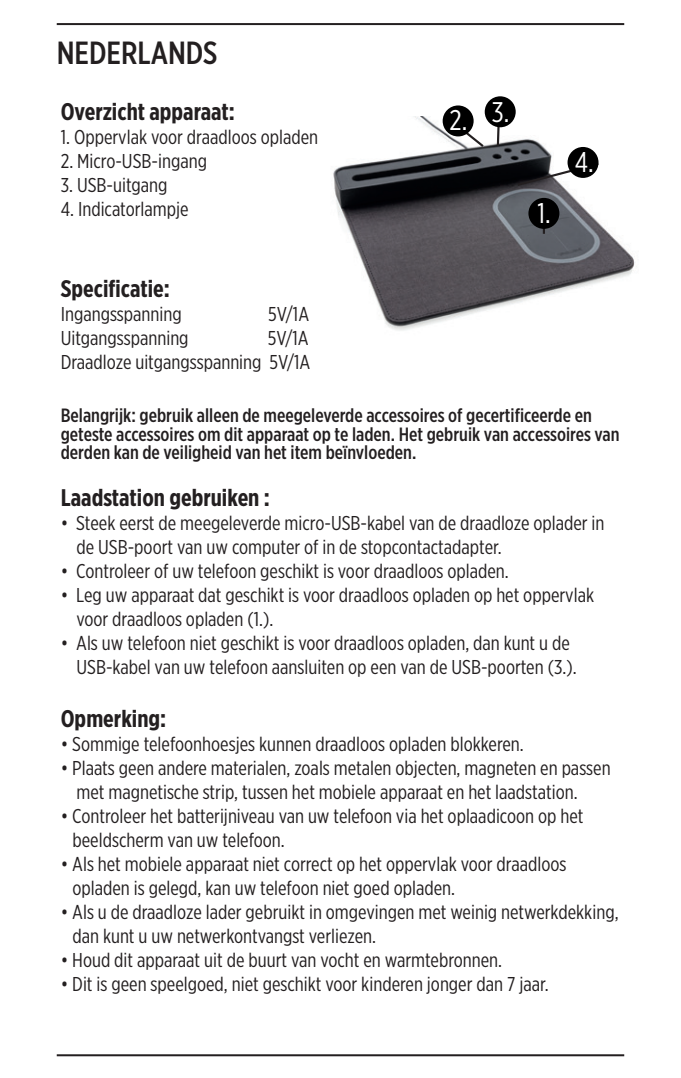
<style>
.page{position:relative;width:681px;height:1078px;background:#fff}
.page>*{position:absolute;margin:0;border:0;box-sizing:border-box;transform-origin:0 0}
.t1{font:500 32px "Gotham X Narrow";color:#231f20}
.t2{font:28.4px "Gotham X Narrow";color:#fff}
.t3{font:700 24px "Gotham X Narrow";color:#231f20}
.t4{font:20px/24px "Gotham X Narrow";color:#231f20}
.t5{font:500 19.2px/18.4px "Gotham X Narrow";color:#231f20}
</style>
<div class="page">
<hr style="left:57px;top:23px;width:567px;height:2px;background:#231f20">
<hr style="left:57px;top:1053px;width:567px;height:2px;background:#231f20">
<img style="left:333px;top:116px;width:302px;height:215px">
<svg style="left:495px;top:126px;width:6px;height:22px"></svg>
<hr style="left:542px;top:209px;width:2px;height:25px;background:#231f20">
<svg style="left:455px;top:124px;width:31px;height:25px"></svg>
<svg style="left:515px;top:161px;width:85px;height:26px"></svg>
<div style="left:567px;top:147px;width:31px;height:31px;background:#000;border-radius:50%"></div>
<div style="left:528px;top:198px;width:31px;height:31px;background:#000;border-radius:50%"></div>
<div style="left:484px;top:96px;width:31px;height:31px;background:#000;border-radius:50%"></div>
<div style="left:442px;top:105px;width:31px;height:31px;background:#000;border-radius:50%"></div>
<h1 class="t1" style="left:57px;top:33px;width:162px">NEDERLANDS</h1>
<p class="t3" style="left:61px;top:96px;width:176px">Overzicht apparaat:</p>
<p class="t4" style="left:61px;top:124px;width:259px">1. Oppervlak voor draadloos opladen</p>
<p class="t4" style="left:61px;top:148px;width:148px">2. Micro-USB-ingang</p>
<p class="t4" style="left:61px;top:172px;width:108px">3. USB-uitgang</p>
<p class="t4" style="left:61px;top:196px;width:129px">4. Indicatorlampje</p>
<p class="t3" style="left:61px;top:274px;width:111px">Specificatie:</p>
<p class="t4" style="left:61px;top:302px;width:122px">Ingangsspanning</p>
<p class="t4" style="left:268px;top:302px;width:43px">5V/1A</p>
<p class="t4" style="left:61px;top:326px;width:129px">Uitgangsspanning</p>
<p class="t4" style="left:61px;top:326px;width:251px;text-align:right">5V/1A<br>Draadloze uitgangsspanning 5V/1A</p>
<h2 class="t2" style="left:449px;top:99px;width:61px">2. 3.</h2>
<h2 class="t2" style="left:537px;top:196px;width:15px">1.</h2>
<h2 class="t2" style="left:574px;top:145px;width:20px">4.</h2>
<p class="t5" style="left:61px;top:406px;width:560px">Belangrijk: gebruik alleen de meegeleverde accessoires of gecertificeerde en geteste accessoires om dit apparaat op te laden. Het gebruik van accessoires van derden kan de veiligheid van het item beïnvloeden.</p>
<p class="t3" style="left:61px;top:483px;width:210px">Laadstation gebruiken :</p>
<p class="t4" style="left:76px;top:511px;width:529px;text-indent:-16px">• Steek eerst de meegeleverde micro-USB-kabel van de draadloze oplader in de USB-poort van uw computer of in de stopcontactadapter.</p>
<p class="t4" style="left:61px;top:559px;width:449px">• Controleer of uw telefoon geschikt is voor draadloos opladen.</p>
<p class="t4" style="left:76px;top:583px;width:519px;text-indent:-16px">• Leg uw apparaat dat geschikt is voor draadloos opladen op het oppervlak voor draadloos opladen (1.).</p>
<p class="t4" style="left:76px;top:631px;width:501px;text-indent:-16px">• Als uw telefoon niet geschikt is voor draadloos opladen, dan kunt u de<br>USB-kabel van uw telefoon aansluiten op een van de USB-poorten (3.).</p>
<p class="t3" style="left:61px;top:703px;width:107px">Opmerking:</p>
<p class="t4" style="left:61px;top:731px;width:464px">• Sommige telefoonhoesjes kunnen draadloos opladen blokkeren.</p>
<p class="t4" style="left:76px;top:755px;width:535px;text-indent:-16px">• Plaats geen andere materialen, zoals metalen objecten, magneten en passen met magnetische strip, tussen het mobiele apparaat en het laadstation.</p>
<p class="t4" style="left:72px;top:803px;width:512px;text-indent:-12px">• Controleer het batterijniveau van uw telefoon via het oplaadicoon op het beeldscherm van uw telefoon.</p>
<p class="t4" style="left:72px;top:851px;width:495px;text-indent:-12px">• Als het mobiele apparaat niet correct op het oppervlak voor draadloos opladen is gelegd, kan uw telefoon niet goed opladen.</p>
<p class="t4" style="left:72px;top:899px;width:547px;text-indent:-12px">• Als u de draadloze lader gebruikt in omgevingen met weinig netwerkdekking, dan kunt u uw netwerkontvangst verliezen.</p>
<p class="t4" style="left:61px;top:947px;width:442px">• Houd dit apparaat uit de buurt van vocht en warmtebronnen.</p>
<p class="t4" style="left:61px;top:971px;width:489px">• Dit is geen speelgoed, niet geschikt voor kinderen jonger dan 7 jaar.</p>
</div>
